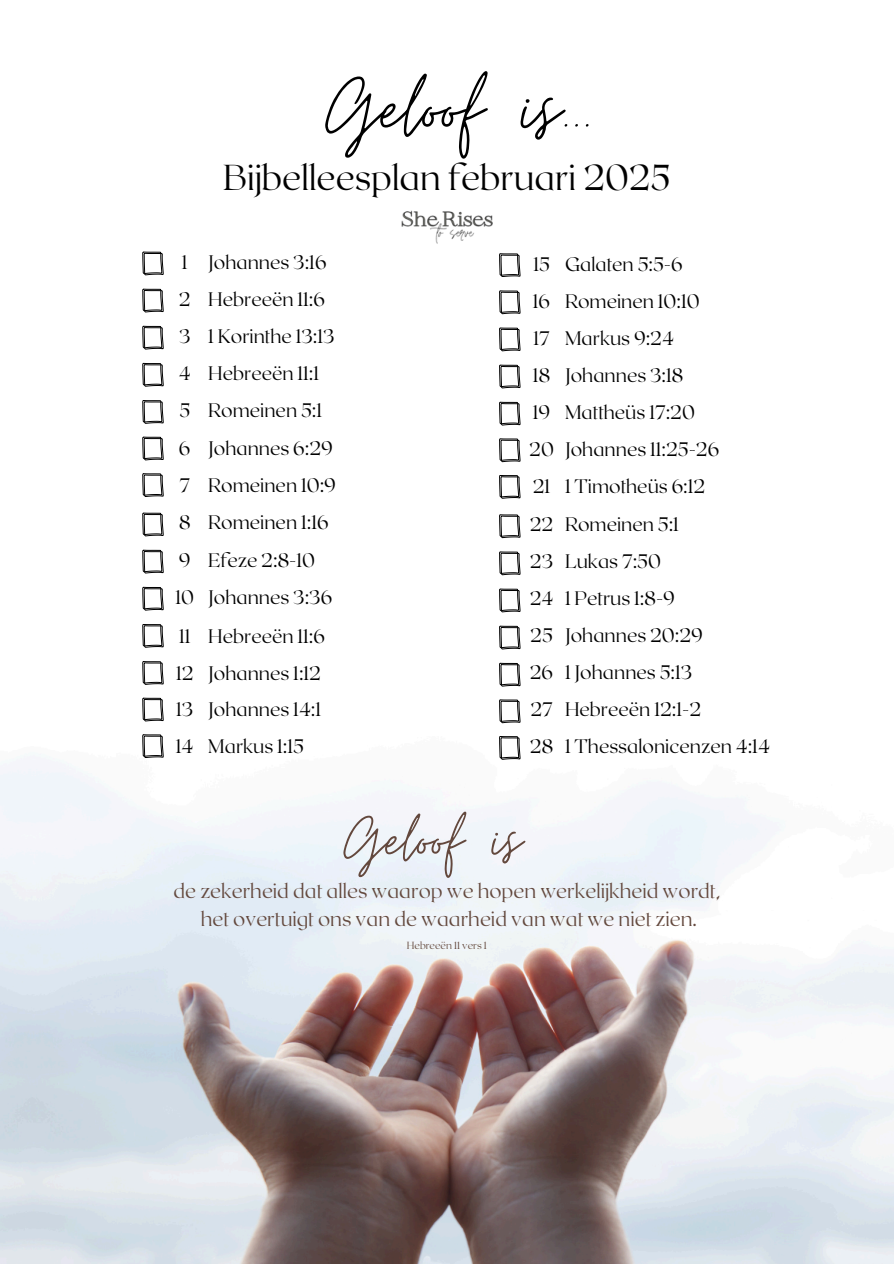
<style>
.page{position:relative;width:894px;height:1264px;background:#fff}
.page>*{position:absolute;margin:0;border:0;box-sizing:border-box;transform-origin:0 0}
.t1{font:99px "Moon Time";color:#000}
.t2{font:75px "Moon Time";color:#63483d}
.t3{font:100 36px "Roxborough CF";color:#000}
.t4{font:100 20.55px "Roxborough CF";color:#63483d}
.t5{font:100 19.5px "Roxborough CF";color:#000}
.t6{font:100 10.35px "Roxborough CF";color:#63483d}
</style>
<div class="page">
<img style="left:0;top:751px;width:893px;height:512px">
<svg style="left:499px;top:514px;width:21px;height:24px"></svg>
<svg style="left:499px;top:551px;width:21px;height:24px"></svg>
<svg style="left:499px;top:588px;width:21px;height:24px"></svg>
<svg style="left:499px;top:625px;width:21px;height:24px"></svg>
<svg style="left:499px;top:663px;width:21px;height:23px"></svg>
<svg style="left:499px;top:699px;width:21px;height:24px"></svg>
<svg style="left:499px;top:736px;width:21px;height:23px"></svg>
<svg style="left:499px;top:307px;width:21px;height:7px"></svg>
<svg style="left:499px;top:327px;width:21px;height:24px"></svg>
<svg style="left:499px;top:365px;width:21px;height:23px"></svg>
<svg style="left:499px;top:402px;width:21px;height:23px"></svg>
<svg style="left:499px;top:438px;width:21px;height:24px"></svg>
<svg style="left:499px;top:475px;width:21px;height:23px"></svg>
<svg style="left:142px;top:512px;width:22px;height:24px"></svg>
<svg style="left:142px;top:550px;width:22px;height:23px"></svg>
<svg style="left:142px;top:587px;width:22px;height:23px"></svg>
<svg style="left:142px;top:624px;width:22px;height:23px"></svg>
<svg style="left:142px;top:661px;width:22px;height:23px"></svg>
<svg style="left:142px;top:697px;width:22px;height:24px"></svg>
<svg style="left:142px;top:734px;width:22px;height:24px"></svg>
<svg style="left:142px;top:251px;width:22px;height:24px"></svg>
<svg style="left:142px;top:289px;width:22px;height:23px"></svg>
<svg style="left:142px;top:326px;width:22px;height:23px"></svg>
<svg style="left:142px;top:363px;width:22px;height:23px"></svg>
<svg style="left:142px;top:400px;width:22px;height:24px"></svg>
<svg style="left:142px;top:436px;width:22px;height:24px"></svg>
<svg style="left:142px;top:473px;width:22px;height:24px"></svg>
<img style="left:401px;top:210px;width:120px;height:97px">
<p class="t1" style="left:325px;top:47px;width:268px">Geloof is .</p>
<p class="t3" style="left:223px;top:154px;width:448px">Bijbelleesplan februari 2025</p>
<h1 class="t5" style="left:182px;top:249px;width:7px">1</h1>
<p class="t5" style="left:208px;top:249px;width:120px">Johannes 3:16</p>
<h2 class="t5" style="left:179px;top:286px;width:13px">2</h2>
<p class="t5" style="left:208px;top:286px;width:118px">Hebreeën 11:6</p>
<p class="t5" style="left:179px;top:324px;width:13px">3</p>
<p class="t5" style="left:208px;top:324px;width:128px">1 Korinthe 13:13</p>
<p class="t5" style="left:179px;top:361px;width:13px">4</p>
<p class="t5" style="left:208px;top:361px;width:112px">Hebreeën 11:1</p>
<p class="t5" style="left:179px;top:398px;width:12px">5</p>
<p class="t5" style="left:208px;top:398px;width:115px">Romeinen 5:1</p>
<p class="t5" style="left:179px;top:435px;width:13px">6</p>
<p class="t5" style="left:208px;top:435px;width:126px">Johannes 6:29</p>
<p class="t5" style="left:179px;top:472px;width:12px">7</p>
<p class="t5" style="left:208px;top:472px;width:129px">Romeinen 10:9</p>
<p class="t5" style="left:179px;top:510px;width:13px">8</p>
<p class="t5" style="left:208px;top:510px;width:122px">Romeinen 1:16</p>
<p class="t5" style="left:179px;top:547px;width:13px">9</p>
<p class="t5" style="left:208px;top:547px;width:108px">Efeze 2:8-10</p>
<p class="t5" style="left:175px;top:584px;width:20px">10</p>
<p class="t5" style="left:208px;top:584px;width:126px">Johannes 3:36</p>
<p class="t5" style="left:179px;top:623px;width:13px">11</p>
<p class="t5" style="left:208px;top:623px;width:118px">Hebreeën 11:6</p>
<p class="t5" style="left:176px;top:660px;width:19px">12</p>
<p class="t5" style="left:208px;top:660px;width:114px">Johannes 1:12</p>
<p class="t5" style="left:176px;top:696px;width:19px">13</p>
<p class="t5" style="left:208px;top:696px;width:114px">Johannes 14:1</p>
<p class="t5" style="left:176px;top:733px;width:19px">14</p>
<p class="t5" style="left:208px;top:733px;width:97px">Markus 1:15</p>
<p class="t5" style="left:533px;top:251px;width:18px">15</p>
<p class="t5" style="left:565px;top:251px;width:119px">Galaten 5:5-6</p>
<p class="t5" style="left:532px;top:288px;width:19px">16</p>
<p class="t5" style="left:565px;top:288px;width:136px">Romeinen 10:10</p>
<p class="t5" style="left:533px;top:325px;width:18px">17</p>
<p class="t5" style="left:565px;top:325px;width:110px">Markus 9:24</p>
<p class="t5" style="left:533px;top:362px;width:19px">18</p>
<p class="t5" style="left:565px;top:362px;width:120px">Johannes 3:18</p>
<p class="t5" style="left:532px;top:399px;width:19px">19</p>
<p class="t5" style="left:565px;top:399px;width:131px">Mattheüs 17:20</p>
<p class="t5" style="left:529px;top:437px;width:26px">20</p>
<p class="t5" style="left:565px;top:437px;width:156px">Johannes 11:25-26</p>
<p class="t5" style="left:532px;top:474px;width:19px">21</p>
<p class="t5" style="left:565px;top:474px;width:142px">1 Timotheüs 6:12</p>
<p class="t5" style="left:529px;top:511px;width:25px">22</p>
<p class="t5" style="left:565px;top:511px;width:115px">Romeinen 5:1</p>
<p class="t5" style="left:530px;top:548px;width:25px">23</p>
<p class="t5" style="left:565px;top:548px;width:97px">Lukas 7:50</p>
<p class="t5" style="left:529px;top:585px;width:25px">24</p>
<p class="t5" style="left:565px;top:585px;width:111px">1 Petrus 1:8-9</p>
<p class="t5" style="left:530px;top:622px;width:24px">25</p>
<p class="t5" style="left:565px;top:622px;width:139px">Johannes 20:29</p>
<p class="t5" style="left:529px;top:659px;width:25px">26</p>
<p class="t5" style="left:565px;top:659px;width:129px">1 Johannes 5:13</p>
<p class="t5" style="left:530px;top:696px;width:24px">27</p>
<p class="t5" style="left:565px;top:696px;width:137px">Hebreeën 12:1-2</p>
<p class="t5" style="left:530px;top:733px;width:25px">28</p>
<p class="t5" style="left:565px;top:733px;width:206px">1 Thessalonicenzen 4:14</p>
<p class="t2" style="left:343px;top:793px;width:180px">Geloof is</p>
<p class="t4" style="left:173px;top:877px;width:547px">de zekerheid dat alles waarop we hopen werkelijkheid wordt,</p>
<p class="t4" style="left:201px;top:905px;width:497px">het overtuigt ons van de waarheid van wat we niet zien.</p>
<p class="t6" style="left:406px;top:938px;width:81px">Hebreeën 11 vers 1</p>
</div>
